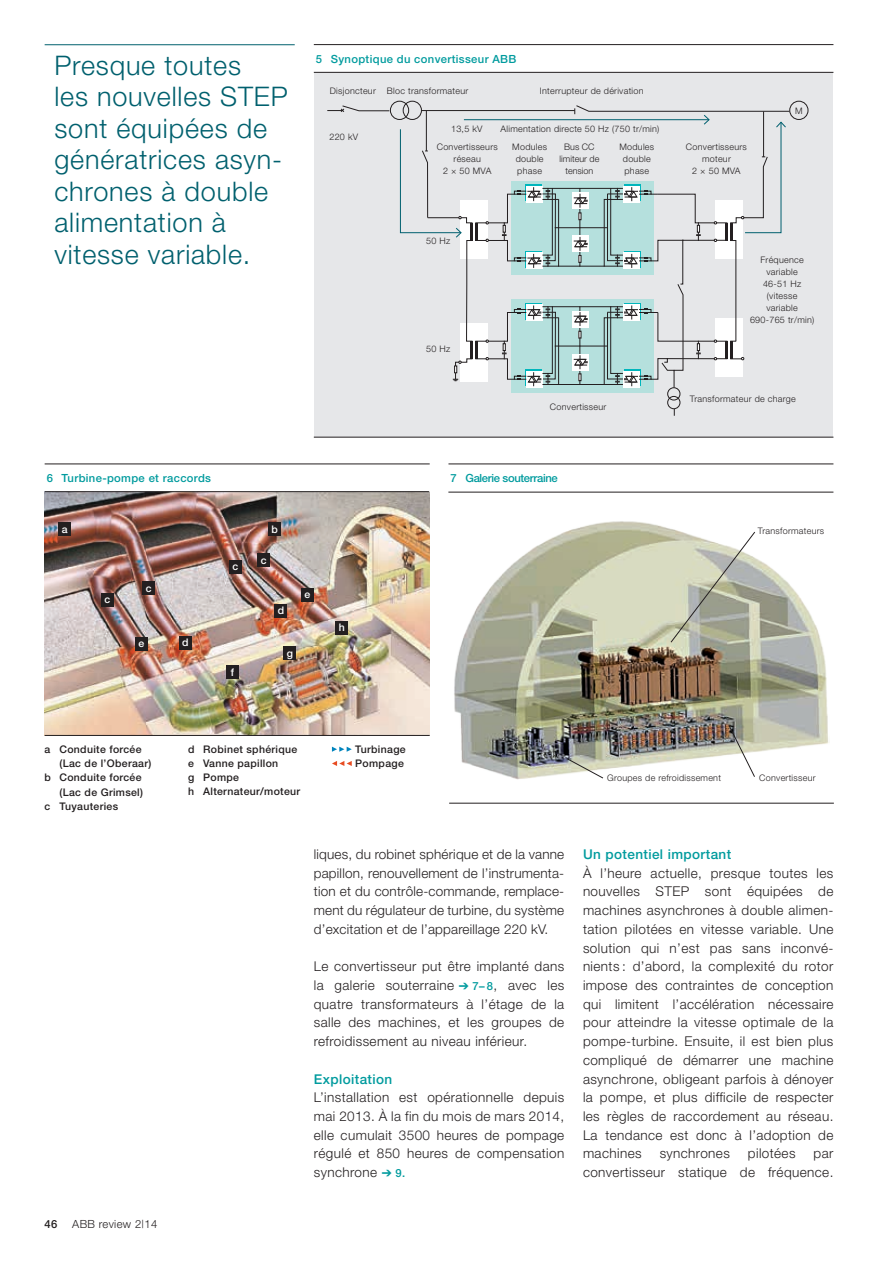
<style>
.page{position:relative;width:893px;height:1263px;background:#fff}
.page>*{position:absolute;margin:0;border:0;box-sizing:border-box;transform-origin:0 0}
.t1{font:300 27px/31.5px "Helvetica Neue";letter-spacing:.03em;color:#00606e}
.t2{font:300 13.5px/18.8px "Helvetica Neue";letter-spacing:.03em;color:#231f20;text-align:justify}
.t3{font:500 13.5px "Helvetica Neue";letter-spacing:.03em;color:#009b9e}
.t4{font:500 11.25px "Helvetica Neue";letter-spacing:.03em;color:#009b9e}
.t5{font:500 11.25px "Helvetica Neue";letter-spacing:-.03em;color:#009b9e}
.t6{font:300 11.25px "Helvetica Neue";letter-spacing:.03em;color:#231f20}
.t7{font:500 11.25px "Helvetica Neue";color:#231f20}
.t8{font:500 10.5px/14.2px "Helvetica Neue";letter-spacing:.03em;color:#231f20}
.t9{font:500 10.5px "Helvetica Neue";color:#fff}
.t10{font:300 9px/12px "Helvetica Neue";letter-spacing:.03em;color:#231f20;text-align:center}
.t11{font:300 9px/12px "Helvetica Neue";color:#231f20;text-align:center}
.s1{color:#009b9e}
.s2{font-weight:500;font-size:11.25px;color:#009b9e}
</style>
<div class="page">
<hr style="left:45px;top:44px;width:250px;height:1px;background:#00606e">
<div style="left:314px;top:72px;width:519px;height:365px;background:#e6e7e9"></div>
<div style="left:511px;top:181px;width:143px;height:94px;background:#b5e0dd"></div>
<div style="left:511px;top:299px;width:143px;height:93px;background:#b5e0dd"></div>
<hr style="left:314px;top:44px;width:519px;height:1px;background:#231f20">
<hr style="left:314px;top:72px;width:519px;height:1px;background:#231f20">
<hr style="left:314px;top:437px;width:519px;height:1px;background:#231f20">
<hr style="left:542px;top:188px;width:81px;height:1px;background:#231f20">
<hr style="left:542px;top:306px;width:81px;height:1px;background:#231f20">
<hr style="left:542px;top:266px;width:81px;height:1px;background:#231f20">
<div style="left:526px;top:371px;width:16px;height:16px;background:#fff"></div>
<hr style="left:542px;top:384px;width:81px;height:1px;background:#231f20">
<div style="left:573px;top:193px;width:16px;height:16px;background:#fff"></div>
<div style="left:573px;top:311px;width:16px;height:16px;background:#fff"></div>
<div style="left:573px;top:236px;width:16px;height:16px;background:#fff"></div>
<div style="left:573px;top:354px;width:16px;height:16px;background:#fff"></div>
<hr style="left:555px;top:227px;width:53px;height:1px;background:#231f20">
<hr style="left:555px;top:346px;width:53px;height:1px;background:#231f20">
<div style="left:667px;top:387px;width:13px;height:13px;border:1px solid #231f20;border-radius:50%"></div>
<div style="left:667px;top:396px;width:13px;height:13px;border:1px solid #231f20;border-radius:50%"></div>
<div style="left:390px;top:101px;width:19px;height:19px;border:1px solid #231f20;border-radius:50%"></div>
<div style="left:403px;top:101px;width:19px;height:19px;border:1px solid #231f20;border-radius:50%"></div>
<div style="left:789px;top:101px;width:19px;height:19px;border:1px solid #231f20;border-radius:50%"></div>
<hr style="left:422px;top:110px;width:153px;height:1px;background:#231f20">
<hr style="left:426px;top:111px;width:1px;height:40px;background:#231f20">
<svg style="left:327px;top:105px;width:63px;height:7px"></svg>
<hr style="left:464px;top:119px;width:245px;height:1px;background:#00606f">
<svg style="left:400px;top:129px;width:159px;height:257px"></svg>
<svg style="left:574px;top:105px;width:216px;height:282px"></svg>
<svg style="left:332px;top:747px;width:20px;height:5px"></svg>
<svg style="left:332px;top:761px;width:20px;height:5px"></svg>
<img style="left:45px;top:491px;width:385px;height:244px">
<hr style="left:45px;top:491px;width:384px;height:1px;background:#231f20">
<hr style="left:45px;top:463px;width:385px;height:1px;background:#231f20">
<hr style="left:45px;top:735px;width:385px;height:1px;background:#231f20">
<div style="left:59px;top:523px;width:12px;height:13px;background:#231f20"></div>
<div style="left:268px;top:523px;width:13px;height:13px;background:#231f20"></div>
<div style="left:229px;top:560px;width:13px;height:13px;background:#231f20"></div>
<div style="left:258px;top:554px;width:12px;height:13px;background:#231f20"></div>
<div style="left:142px;top:582px;width:13px;height:13px;background:#231f20"></div>
<div style="left:101px;top:593px;width:13px;height:13px;background:#231f20"></div>
<div style="left:275px;top:604px;width:12px;height:13px;background:#231f20"></div>
<div style="left:179px;top:636px;width:13px;height:13px;background:#231f20"></div>
<div style="left:301px;top:588px;width:13px;height:13px;background:#231f20"></div>
<div style="left:135px;top:637px;width:13px;height:14px;background:#231f20"></div>
<div style="left:226px;top:666px;width:13px;height:13px;background:#231f20"></div>
<div style="left:283px;top:647px;width:13px;height:13px;background:#231f20"></div>
<div style="left:335px;top:621px;width:13px;height:13px;background:#231f20"></div>
<img style="left:454px;top:521px;width:375px;height:259px">
<hr style="left:448px;top:463px;width:385px;height:1px;background:#231f20">
<hr style="left:449px;top:803px;width:385px;height:1px;background:#231f20">
<hr style="left:448px;top:492px;width:385px;height:1px;background:#231f20">
<svg style="left:670px;top:531px;width:85px;height:112px;background:#c1c3b2"></svg>
<svg style="left:729px;top:725px;width:26px;height:52px"></svg>
<svg style="left:567px;top:758px;width:37px;height:21px"></svg>
<h1 class="t1" style="left:54px;top:49px;width:235px">Presque toutes<br>les nouvelles STEP sont équipées de génératrices asyn&shy;chrones à double alimentation à vitesse variable.</h1>
<p class="t4" style="left:316px;top:52px;width:202px">5 Synoptique du convertisseur ABB</p>
<p class="t10" style="left:540px;top:84px;width:105px">Interrupteur de dérivation</p>
<p class="t10" style="left:330px;top:84px;width:48px">Disjoncteur</p>
<p class="t10" style="left:329px;top:130px;width:30px">220 kV</p>
<p class="t10" style="left:387px;top:84px;width:83px">Bloc transformateur</p>
<p class="t10" style="left:795px;top:104px;width:9px">M</p>
<p class="t10" style="left:451px;top:122px;width:33px">13,5 kV</p>
<p class="t10" style="left:501px;top:123px;width:160px">Alimentation directe 50 Hz (750 tr/min)</p>
<p class="t11" style="left:559px;top:140px;width:41px">Bus CC limiteur de tension</p>
<p class="t10" style="left:512px;top:140px;width:36px">Modules double phase</p>
<p class="t10" style="left:619px;top:140px;width:36px">Modules double phase</p>
<p class="t10" style="left:437px;top:141px;width:63px">Convertisseurs réseau<br>2 × 50 MVA</p>
<p class="t10" style="left:686px;top:141px;width:63px">Convertisseurs moteur<br>2 × 50 MVA</p>
<p class="t10" style="left:426px;top:235px;width:26px">50 Hz</p>
<p class="t10" style="left:750px;top:253px;width:66px">Fréquence variable<br>46-51 Hz (vitesse<br>variable<br>690-765 tr/min)</p>
<p class="t4" style="left:47px;top:471px;width:166px">6 Turbine-pompe et raccords</p>
<p class="t9" style="left:62px;top:523px;width:7px">a</p>
<p class="t9" style="left:271px;top:523px;width:8px">b</p>
<p class="t9" style="left:232px;top:560px;width:7px">c</p>
<p class="t9" style="left:261px;top:553px;width:7px">c</p>
<p class="t9" style="left:105px;top:593px;width:7px">c</p>
<p class="t9" style="left:146px;top:582px;width:7px">c</p>
<p class="t9" style="left:138px;top:637px;width:7px">e</p>
<p class="t9" style="left:182px;top:636px;width:8px">d</p>
<p class="t9" style="left:231px;top:666px;width:5px">f</p>
<p class="t9" style="left:278px;top:604px;width:8px">d</p>
<p class="t9" style="left:287px;top:647px;width:8px">g</p>
<p class="t9" style="left:305px;top:588px;width:7px">e</p>
<p class="t9" style="left:339px;top:621px;width:8px">h</p>
<p class="t10" style="left:426px;top:342px;width:26px">50 Hz</p>
<p class="t10" style="left:550px;top:400px;width:58px">Convertisseur</p>
<p class="t5" style="left:451px;top:471px;width:109px">7 Galerie souterraine</p>
<p class="t10" style="left:690px;top:392px;width:107px">Transformateur de charge</p>
<p class="t10" style="left:758px;top:524px;width:68px">Transformateurs</p>
<p class="t8" style="left:45px;top:742px;width:98px">a Conduite forcée</p>
<p class="t8" style="left:60px;top:756px;width:93px">(Lac de l’Oberaar)</p>
<p class="t8" style="left:45px;top:770px;width:98px">b Conduite forcée</p>
<p class="t8" style="left:60px;top:784px;width:85px">(Lac de Grimsel)</p>
<p class="t8" style="left:45px;top:799px;width:75px">c Tuyauteries</p>
<p class="t8" style="left:188px;top:742px;width:114px">d Robinet sphérique e Vanne papillon<br>g Pompe<br>h Alternateur/moteur</p>
<p class="t8" style="left:355px;top:742px;width:52px">Turbinage<br>Pompage</p>
<p class="t10" style="left:607px;top:771px;width:115px">Groupes de refroidissement</p>
<p class="t10" style="left:759px;top:771px;width:58px">Convertisseur</p>
<p class="t7" style="left:45px;top:1217px;width:14px">46</p>
<p class="t6" style="left:72px;top:1217px;width:86px">ABB review 2|14</p>
<p class="t2" style="left:314px;top:844px;width:252px">liques, du robinet sphérique et de la vanne papillon, renouvellement de l’instrumenta&shy;tion et du contrôle-commande, remplace&shy;ment du régulateur de turbine, du système d’excitation et de l’appareillage 220 kV.</p>
<p class="t2" style="left:314px;top:957px;width:252px">Le convertisseur put être implanté dans la galerie souterraine <span class="s1">➔</span> <span class="s2">7– 8</span>, avec les quatre transformateurs à l’étage de la salle des machines, et les groupes de refroidissement au niveau inférieur.</p>
<p class="t3" style="left:314px;top:1071px;width:80px">Exploitation</p>
<p class="t2" style="left:314px;top:1088px;width:252px">L’installation est opérationnelle depuis mai 2013. À la fin du mois de mars 2014, elle cumulait 3500 heures de pompage régulé et 850 heures de compensation synchrone <span class="s1">➔</span> <span class="s2">9.</span></p>
<p class="t3" style="left:583px;top:846px;width:150px">Un potentiel important</p>
<p class="t2" style="left:583px;top:863px;width:252px">À l’heure actuelle, presque toutes les nouvelles STEP sont équipées de machines asynchrones à double alimen&shy;tation pilotées en vitesse variable. Une solution qui n’est pas sans inconvé&shy;nients : d’abord, la complexité du rotor impose des contraintes de conception qui limitent l’accélération nécessaire pour atteindre la vitesse optimale de la pompe-turbine. Ensuite, il est bien plus compliqué de démarrer une machine asynchrone, obligeant parfois à dénoyer la pompe, et plus difficile de respecter les règles de raccordement au réseau.<br>La tendance est donc à l’adoption de machines</p>
<p class="t2" style="left:660px;top:1144px;width:72px">synchrones</p>
<p class="t2" style="left:748px;top:1144px;width:49px">pilotées</p>
<p class="t2" style="left:583px;top:1144px;width:252px;text-align:right">par<br>convertisseur statique de fréquence.</p>
</div>
